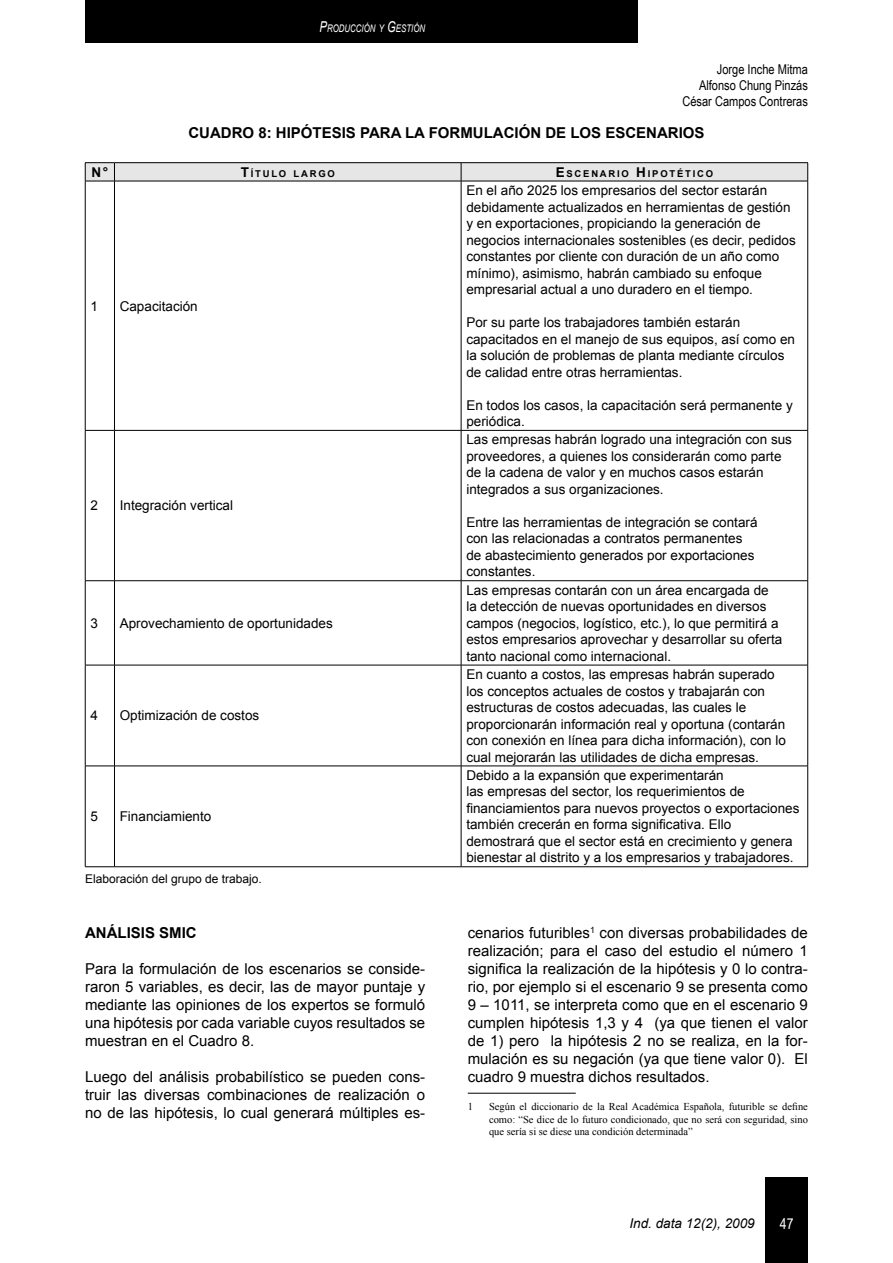
<style>
.page{position:relative;width:893px;height:1263px;background:#fff}
.page>*{position:absolute;margin:0;border:0;box-sizing:border-box;transform-origin:0 0}
.t1{font:15px/18px "Arial";color:#000;text-align:justify}
.t2{font:700 15px "Arial";color:#000}
.t3{font:15px "Arial Narrow";color:#fff}
.t4{font:13.5px/16.5px "Arial";color:#000}
.t5{font:13.5px/16.2px "Arial Narrow";color:#000;text-align:right}
.t6{font:italic 13.5px "Arial";color:#000}
.t7{font:700 13.5px "Arial";color:#000}
.t8{font:12px "Arial";color:#000}
.t9{font:10.5px/12.6px "Times New Roman";color:#000;text-align:justify}
.t10{font:italic 10.5px "Arial";color:#fff;scale:.75 1}
.t11{font:700 9.45px "Arial";letter-spacing:.19em;color:#000}
.s1{font-size:15px}
.s2{font-size:13.5px}
</style>
<div class="page">
<div style="left:765px;top:1178px;width:43px;height:85px;background:#000"></div>
<div style="left:85px;top:0;width:553px;height:43px;background:#000"></div>
<hr style="left:85px;top:181px;width:1px;height:249px;background:#000">
<hr style="left:114px;top:181px;width:1px;height:249px;background:#000">
<hr style="left:461px;top:181px;width:1px;height:249px;background:#000">
<hr style="left:807px;top:181px;width:1px;height:249px;background:#000">
<svg style="left:85px;top:430px;width:29px;height:1px"></svg>
<hr style="left:85px;top:431px;width:1px;height:149px;background:#000">
<hr style="left:114px;top:430px;width:347px;height:1px;background:#000">
<hr style="left:114px;top:431px;width:1px;height:149px;background:#000">
<hr style="left:461px;top:430px;width:347px;height:1px;background:#000">
<hr style="left:461px;top:431px;width:1px;height:149px;background:#000">
<hr style="left:807px;top:431px;width:1px;height:149px;background:#000">
<svg style="left:85px;top:580px;width:29px;height:1px"></svg>
<hr style="left:85px;top:581px;width:1px;height:84px;background:#000">
<hr style="left:114px;top:580px;width:347px;height:1px;background:#000">
<hr style="left:114px;top:581px;width:1px;height:84px;background:#000">
<hr style="left:461px;top:580px;width:347px;height:1px;background:#000">
<hr style="left:461px;top:581px;width:1px;height:84px;background:#000">
<hr style="left:807px;top:581px;width:1px;height:84px;background:#000">
<svg style="left:86px;top:665px;width:28px;height:1px"></svg>
<hr style="left:85px;top:665px;width:1px;height:101px;background:#000">
<hr style="left:114px;top:665px;width:347px;height:1px;background:#000">
<hr style="left:114px;top:665px;width:1px;height:101px;background:#000">
<hr style="left:461px;top:665px;width:347px;height:1px;background:#000">
<hr style="left:461px;top:665px;width:1px;height:101px;background:#000">
<hr style="left:807px;top:665px;width:1px;height:101px;background:#000">
<svg style="left:86px;top:766px;width:28px;height:1px"></svg>
<hr style="left:85px;top:766px;width:1px;height:100px;background:#000">
<hr style="left:114px;top:766px;width:347px;height:1px;background:#000">
<hr style="left:114px;top:766px;width:1px;height:100px;background:#000">
<hr style="left:461px;top:766px;width:347px;height:1px;background:#000">
<hr style="left:461px;top:766px;width:1px;height:100px;background:#000">
<hr style="left:807px;top:766px;width:1px;height:100px;background:#000">
<svg style="left:85px;top:866px;width:29px;height:1px"></svg>
<hr style="left:114px;top:866px;width:347px;height:1px;background:#000">
<hr style="left:461px;top:866px;width:347px;height:1px;background:#000">
<svg style="left:85px;top:162px;width:723px;height:20px"></svg>
<hr style="left:114px;top:181px;width:347px;height:1px;background:#000">
<hr style="left:461px;top:181px;width:347px;height:1px;background:#000">
<hr style="left:468px;top:1093px;width:108px;height:1px;background:#000">
<p class="t10" style="left:320px;top:22px;width:142px"><span class="s1">P</span>RODUCCIÓN Y <span class="s1">G</span>ESTIÓN</p>
<p class="t5" style="left:682px;top:60px;width:127px">Jorge Inche Mitma<br>Alfonso Chung Pinzás<br>César Campos Contreras</p>
<p class="t2" style="left:188px;top:123px;width:23px">CUADRO</p>
<p class="t2" style="left:258px;top:123px;width:448px">8: HIPÓTESIS PARA LA FORMULACIÓN DE LOS ESCENARIOS</p>
<p class="t7" style="left:91px;top:163px;width:18px">N°</p>
<p class="t11" style="left:241px;top:167px;width:96px"><span class="s2">T</span>ÍTU LO LARGO</p>
<p class="t11" style="left:556px;top:167px;width:159px"><span class="s2">E</span>SCEN ARI O <span class="s2">H</span>IP OTÉTI CO</p>
<p class="t4" style="left:90px;top:298px;width:9px">1</p>
<p class="t4" style="left:120px;top:298px;width:80px">Capacitación</p>
<p class="t4" style="left:90px;top:498px;width:9px">2</p>
<p class="t4" style="left:120px;top:498px;width:115px">Integración vertical</p>
<p class="t4" style="left:90px;top:615px;width:9px">3</p>
<p class="t4" style="left:120px;top:615px;width:215px">Aprovechamiento de oportunidades</p>
<p class="t4" style="left:90px;top:707px;width:9px">4</p>
<p class="t4" style="left:120px;top:707px;width:141px">Optimización de costos</p>
<p class="t4" style="left:90px;top:808px;width:9px">5</p>
<p class="t4" style="left:120px;top:808px;width:93px">Financiamiento</p>
<p class="t8" style="left:85px;top:871px;width:178px">Elaboración del grupo de trabajo.</p>
<p class="t2" style="left:85px;top:923px;width:113px">ANÁLISIS SMIC</p>
<p class="t1" style="left:85px;top:960px;width:342px">Para la formulación de los escenarios se conside&shy;raron 5 variables, es decir, las de mayor puntaje y mediante las opiniones de los expertos se formuló una hipótesis por cada variable cuyos resultados se muestran en el Cuadro 8.</p>
<p class="t1" style="left:85px;top:1068px;width:342px">Luego del análisis probabilístico se pueden cons&shy;truir las diversas combinaciones de realización o no de las hipótesis, lo cual generará múltiples es-</p>
<p class="t4" style="left:466px;top:182px;width:331px">En el año 2025 los empresarios del sector estarán debidamente actualizados en herramientas de gestión y en exportaciones, propiciando la generación de negocios internacionales sostenibles (es decir, pedidos constantes por cliente con duración de un año como mínimo), asimismo, habrán cambiado su enfoque empresarial actual a uno duradero en el tiempo.</p>
<p class="t4" style="left:466px;top:314px;width:330px">Por su parte los trabajadores también estarán capacitados en el manejo de sus equipos, así como en la solución de problemas de planta mediante círculos de calidad entre otras herramientas.</p>
<p class="t4" style="left:466px;top:397px;width:328px">En todos los casos, la capacitación será permanente y periódica.</p>
<p class="t4" style="left:466px;top:432px;width:327px">Las empresas habrán logrado una integración con sus proveedores, a quienes los considerarán como parte de la cadena de valor y en muchos casos estarán integrados a sus organizaciones.</p>
<p class="t4" style="left:466px;top:514px;width:293px">Entre las herramientas de integración se contará con las relacionadas a contratos permanentes de abastecimiento generados por exportaciones constantes.</p>
<p class="t4" style="left:466px;top:582px;width:317px">Las empresas contarán con un área encargada de la detección de nuevas oportunidades en diversos campos (negocios, logístico, etc.), lo que permitirá a estos empresarios aprovechar y desarrollar su oferta tanto nacional como internacional.</p>
<p class="t4" style="left:466px;top:666px;width:321px">En cuanto a costos, las empresas habrán superado los conceptos actuales de costos y trabajarán con estructuras de costos adecuadas, las cuales le proporcionarán información real y oportuna (contarán con conexión en línea para dicha información), con lo cual mejorarán las utilidades de dicha empresas.</p>
<p class="t4" style="left:466px;top:767px;width:335px">Debido a la expansión que experimentarán<br>las empresas del sector, los requerimientos de financiamientos para nuevos proyectos o exportaciones también crecerán en forma significativa. Ello demostrará que el sector está en crecimiento y genera bienestar al distrito y a los empresarios y trabajadores.</p>
<p class="t1" style="left:468px;top:924px;width:342px">cenarios futuribles<sup>1</sup> con diversas probabilidades de realización; para el caso del estudio el número 1 significa la realización de la hipótesis y 0 lo contra&shy;rio, por ejemplo si el escenario 9 se presenta como 9 – 1011, se interpreta como que en el escenario 9 cumplen hipótesis 1,3 y 4 (ya que tienen el valor de 1) pero la hipótesis 2 no se realiza, en la for&shy;mulación es su negación (ya que tiene valor 0). El cuadro 9 muestra dichos resultados.</p>
<p class="t9" style="left:468px;top:1100px;width:7px">1</p>
<p class="t9" style="left:489px;top:1100px;width:320px">Según el diccionario de la Real Académica Española, futurible se define como: “Se dice de lo futuro condicionado, que no será con seguridad, sino que sería si se diese una condición determinada”</p>
<p class="t6" style="left:629px;top:1215px;width:127px">Ind. data 12(2), 2009</p>
<p class="t3" style="left:780px;top:1213px;width:15px">47</p>
</div>
